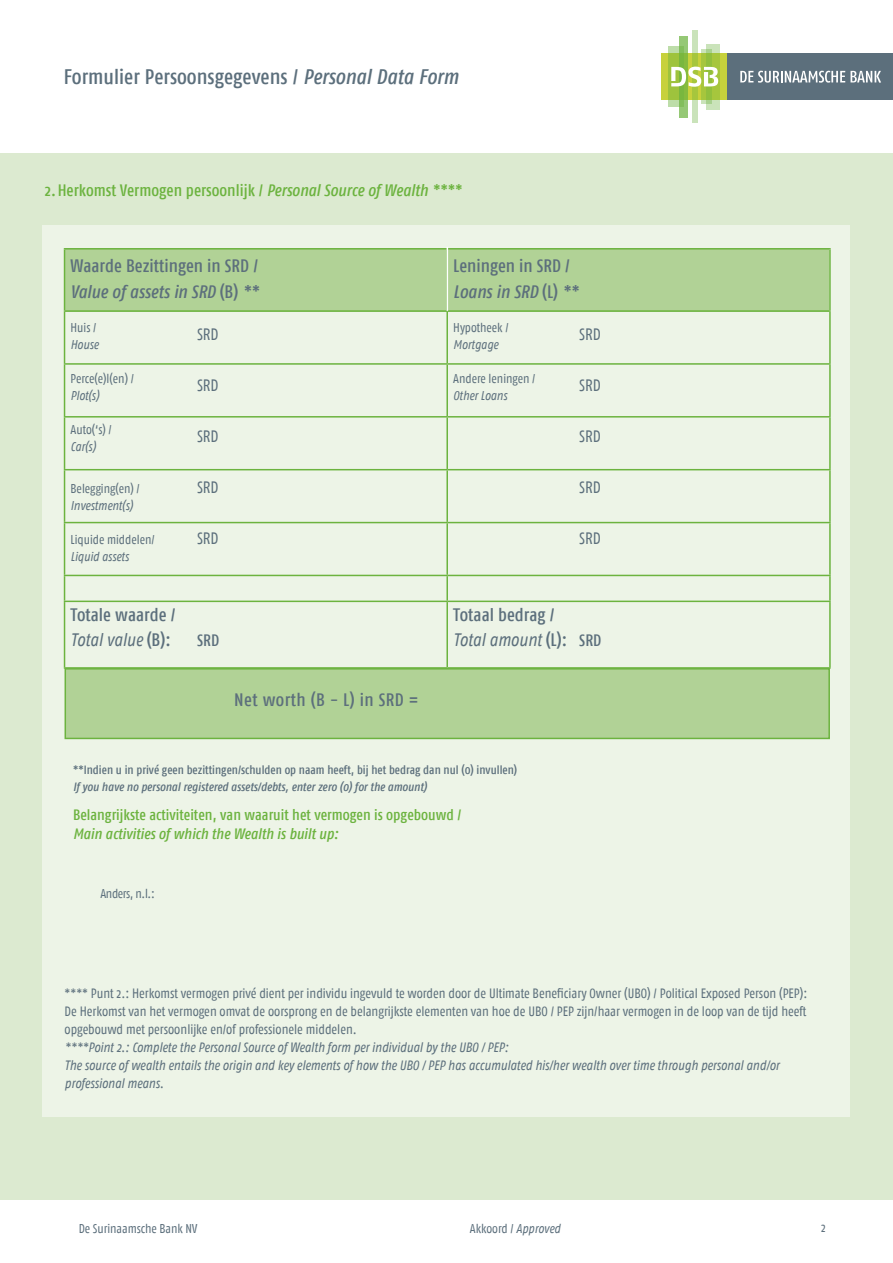
<style>
.page{position:relative;width:893px;height:1263px;background:#fff}
.page>*{position:absolute;margin:0;border:0;box-sizing:border-box;transform-origin:0 0}
.t1{font:500 21px "Fago Co";color:#5c6f7c}
.t2{font:500 18px/25.5px "Fago Co";color:#5c6f7c}
.t3{font:500 18px "Fago Co";letter-spacing:.025em;color:#5c6f7c}
.t4{font:500 16.5px "Fago Co";color:#6cb33f}
.t5{font:16.5px "Fago Co";letter-spacing:-.005em;color:#5c6f7c}
.t6{font:500 16.5px "Fago Co";color:#5c6f7c}
.t7{font:500 15px "Fago Co";color:#6cb33f}
.t8{font:italic 500 15px "Fago Co";color:#6cb33f}
.t9{font:13.5px/18px "Fago Co";color:#5c6f7c;text-align:justify}
.t10{font:italic 13.5px/18px "Fago Co";color:#5c6f7c}
.t11{font:12.75px "Fago Co";color:#5c6f7c}
.t12{font:italic 12.75px "Fago Co";color:#5c6f7c}
.t13{font:500 12px "Fago Co";color:#5c6f7c}
.t14{font:italic 500 12px "Fago Co";color:#5c6f7c}
.s1{font-style:italic}
.s2{font-weight:400;font-style:italic}
</style>
<div class="page">
<div style="left:0;top:153px;width:893px;height:1046px;background:#dcead0"></div>
<div style="left:43px;top:225px;width:807px;height:892px;background:#edf4e7"></div>
<div style="left:661px;top:53px;width:67px;height:47px;background:#c7d13c"></div>
<div style="left:728px;top:53px;width:165px;height:47px;background:#5c6f7c"></div>
<svg style="left:740px;top:71px;width:141px;height:12px"></svg>
<svg style="left:706px;top:44px;width:14px;height:65px"></svg>
<svg style="left:679px;top:36px;width:9px;height:82px"></svg>
<svg style="left:693px;top:31px;width:5px;height:92px"></svg>
<svg style="left:701px;top:50px;width:11px;height:54px"></svg>
<svg style="left:668px;top:46px;width:15px;height:61px"></svg>
<svg style="left:671px;top:67px;width:47px;height:20px"></svg>
<div style="left:65px;top:668px;width:765px;height:71px;background:#b1d296;border:2px solid #6cb33f"></div>
<div style="left:65px;top:248px;width:764px;height:64px;background:#b1d296"></div>
<hr style="left:64px;top:248px;width:383px;height:2px;background:#6cb33f">
<hr style="left:64px;top:250px;width:1px;height:60px;background:#6cb33f">
<hr style="left:447px;top:248px;width:384px;height:2px;background:#6cb33f">
<hr style="left:446px;top:250px;width:2px;height:60px;background:#6cb33f">
<hr style="left:829px;top:250px;width:2px;height:60px;background:#6cb33f">
<hr style="left:64px;top:310px;width:383px;height:2px;background:#6cb33f">
<hr style="left:64px;top:312px;width:1px;height:51px;background:#6cb33f">
<hr style="left:447px;top:310px;width:384px;height:2px;background:#6cb33f">
<hr style="left:446px;top:312px;width:2px;height:51px;background:#6cb33f">
<hr style="left:829px;top:312px;width:2px;height:51px;background:#6cb33f">
<hr style="left:64px;top:363px;width:383px;height:2px;background:#6cb33f">
<hr style="left:64px;top:365px;width:1px;height:51px;background:#6cb33f">
<hr style="left:447px;top:363px;width:384px;height:2px;background:#6cb33f">
<hr style="left:446px;top:365px;width:2px;height:51px;background:#6cb33f">
<hr style="left:829px;top:365px;width:2px;height:51px;background:#6cb33f">
<hr style="left:64px;top:416px;width:383px;height:2px;background:#6cb33f">
<hr style="left:64px;top:418px;width:1px;height:51px;background:#6cb33f">
<hr style="left:447px;top:416px;width:384px;height:2px;background:#6cb33f">
<hr style="left:446px;top:418px;width:2px;height:51px;background:#6cb33f">
<hr style="left:829px;top:418px;width:2px;height:51px;background:#6cb33f">
<hr style="left:64px;top:469px;width:383px;height:1px;background:#6cb33f">
<hr style="left:64px;top:470px;width:1px;height:52px;background:#6cb33f">
<hr style="left:447px;top:469px;width:384px;height:1px;background:#6cb33f">
<hr style="left:446px;top:470px;width:2px;height:52px;background:#6cb33f">
<hr style="left:829px;top:470px;width:2px;height:52px;background:#6cb33f">
<hr style="left:64px;top:522px;width:383px;height:1px;background:#6cb33f">
<hr style="left:64px;top:523px;width:1px;height:52px;background:#6cb33f">
<hr style="left:447px;top:522px;width:384px;height:1px;background:#6cb33f">
<hr style="left:446px;top:523px;width:2px;height:52px;background:#6cb33f">
<hr style="left:829px;top:523px;width:2px;height:52px;background:#6cb33f">
<hr style="left:64px;top:575px;width:383px;height:1px;background:#6cb33f">
<svg style="left:64px;top:576px;width:1px;height:25px"></svg>
<hr style="left:447px;top:575px;width:384px;height:1px;background:#6cb33f">
<hr style="left:446px;top:576px;width:2px;height:25px;background:#6cb33f">
<hr style="left:829px;top:576px;width:2px;height:25px;background:#6cb33f">
<hr style="left:64px;top:601px;width:383px;height:1px;background:#6cb33f">
<hr style="left:64px;top:602px;width:1px;height:65px;background:#6cb33f">
<hr style="left:447px;top:601px;width:384px;height:1px;background:#6cb33f">
<hr style="left:446px;top:602px;width:2px;height:65px;background:#6cb33f">
<hr style="left:829px;top:602px;width:2px;height:65px;background:#6cb33f">
<hr style="left:64px;top:667px;width:383px;height:2px;background:#6cb33f">
<hr style="left:447px;top:667px;width:384px;height:2px;background:#6cb33f">
<hr style="left:447px;top:247px;width:1px;height:64px;background:#fff">
<h1 class="t1" style="left:64px;top:65px;width:396px">Formulier Persoonsgegevens / <span class="s1">Personal Data Form</span></h1>
<p class="t4" style="left:45px;top:180px;width:418px">2.Herkomst Vermogen persoonlijk / <span class="s1">Personal Source of Wealth ****</span></p>
<h2 class="t2" style="left:71px;top:253px;width:189px">Waarde Bezittingen in SRD /<br><span class="s1">Value of assets in SRD</span> (B) <span class="s1">**</span></h2>
<h2 class="t2" style="left:453px;top:253px;width:126px">Leningen in SRD /<br><span class="s1">Loans in SRD</span> (L) <span class="s1">**</span></h2>
<p class="t11" style="left:71px;top:320px;width:27px">Huis /</p>
<p class="t12" style="left:71px;top:337px;width:30px">House</p>
<p class="t11" style="left:453px;top:320px;width:57px">Hypotheek /</p>
<p class="t12" style="left:453px;top:337px;width:47px">Mortgage</p>
<p class="t5" style="left:579px;top:325px;width:23px">SRD</p>
<p class="t5" style="left:579px;top:376px;width:23px">SRD</p>
<p class="t5" style="left:579px;top:427px;width:23px">SRD</p>
<p class="t5" style="left:579px;top:478px;width:23px">SRD</p>
<p class="t5" style="left:579px;top:529px;width:23px">SRD</p>
<p class="t5" style="left:197px;top:325px;width:23px">SRD</p>
<p class="t5" style="left:197px;top:376px;width:23px">SRD</p>
<p class="t5" style="left:197px;top:427px;width:23px">SRD</p>
<p class="t5" style="left:197px;top:478px;width:23px">SRD</p>
<p class="t5" style="left:197px;top:529px;width:23px">SRD</p>
<p class="t11" style="left:71px;top:371px;width:65px">Perce(e)l(en) /</p>
<p class="t12" style="left:71px;top:388px;width:30px">Plot(s)</p>
<p class="t11" style="left:453px;top:371px;width:84px">Andere leningen /</p>
<p class="t12" style="left:453px;top:388px;width:55px">Other Loans</p>
<p class="t11" style="left:71px;top:422px;width:43px">Auto(‘s) /</p>
<p class="t12" style="left:71px;top:439px;width:27px">Car(s)</p>
<p class="t11" style="left:71px;top:482px;width:71px">Belegging(en) /</p>
<p class="t12" style="left:71px;top:499px;width:64px">Investment(s)</p>
<p class="t11" style="left:71px;top:533px;width:86px">Liquide middelen/</p>
<p class="t12" style="left:71px;top:550px;width:60px">Liquid assets</p>
<h2 class="t2" style="left:71px;top:602px;width:106px">Totale waarde /<br><span class="s2">Total value</span> (B):</h2>
<h2 class="t2" style="left:453px;top:602px;width:115px">Totaal bedrag /<br><span class="s2">Total amount</span> (L):</h2>
<p class="t6" style="left:197px;top:631px;width:24px">SRD</p>
<p class="t6" style="left:579px;top:631px;width:24px">SRD</p>
<h2 class="t3" style="left:234px;top:689px;width:186px">Net worth (B - L) in SRD =</h2>
<p class="t13" style="left:73px;top:763px;width:446px">**Indien u in privé geen bezittingen/schulden op naam heeft, bij het bedrag dan nul (0) invullen)</p>
<p class="t14" style="left:73px;top:780px;width:355px">If you have no personal registered assets/debts, enter zero (0) for the amount)</p>
<p class="t7" style="left:73px;top:806px;width:390px">Belangrijkste activiteiten, van waaruit het vermogen is opgebouwd /</p>
<p class="t8" style="left:73px;top:825px;width:267px">Main activities of which the Wealth is built up:</p>
<p class="t11" style="left:100px;top:886px;width:56px">Anders, n.l.:</p>
<p class="t9" style="left:65px;top:984px;width:744px">**** Punt 2.: Herkomst vermogen privé dient per individu ingevuld te worden door de Ultimate Beneficiary Owner (UBO) / Political Exposed Person (PEP):<br>De Herkomst van het vermogen omvat de oorsprong en de belangrijkste elementen van hoe de UBO / PEP zijn/haar vermogen in de loop van de tijd heeft opgebouwd met persoonlijke en/of professionele middelen.</p>
<p class="t10" style="left:65px;top:1038px;width:716px">****Point 2.: Complete the Personal Source of Wealth form per individual by the UBO / PEP:<br>The source of wealth entails the origin and key elements of how the UBO / PEP has accumulated his/her wealth over time through personal and/or professional means.</p>
<p class="t11" style="left:79px;top:1221px;width:120px">De Surinaamsche Bank NV</p>
<p class="t11" style="left:470px;top:1221px;width:92px">Akkoord / <span class="s1">Approved</span></p>
<p class="t11" style="left:821px;top:1220px;width:6px">2</p>
</div>
